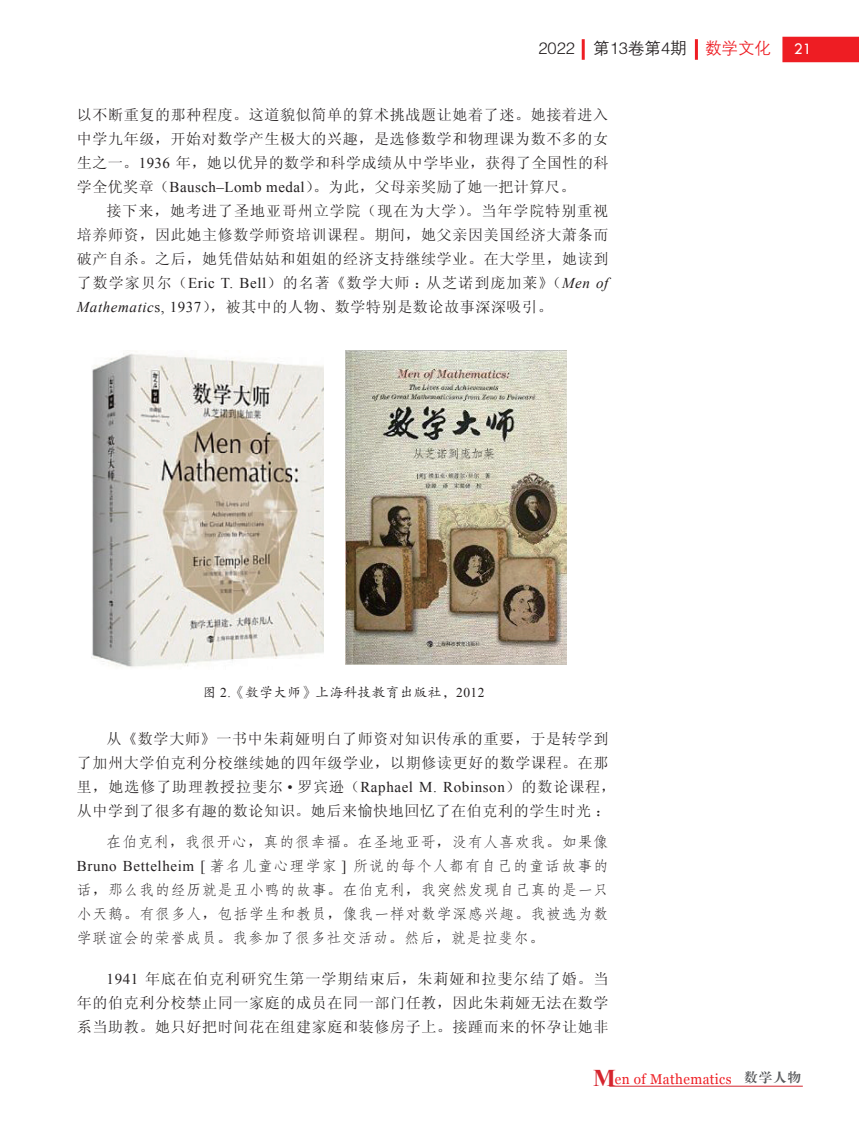
<style>
.page{position:relative;width:859px;height:1123px;background:#fff}
.page>*{position:absolute;margin:0;border:0;box-sizing:border-box;transform-origin:0 0}
.t1{font:16.5px "FZZDXK GBK1 0";color:#231f20}
.t2{font:16.5px "Tw Cen";color:#fff}
.t3{font:15px/24px "Sim Sun";letter-spacing:.045em;color:#231f20;text-align:justify}
.t4{font:15px/24px "FZFSK GBK1 0";letter-spacing:.04em;color:#231f20;text-align:justify}
.t5{font:14.1px "Georgia";letter-spacing:.03em;color:#ee1d23;scale:.95 1}
.t6{font:13.5px "FZKTK GBK1 0";letter-spacing:.04em;color:#231f20}
.s1{color:#ee1d23}
.s2{font-family:"Times New Roman"}
.s3{font-family:"Times New Roman";font-style:italic}
.s4{font-family:"Sim Sun"}
.s5{font-family:"Times New Roman";font-weight:700;font-size:24px;color:#d5252e}
</style>
<div class="page">
<div style="left:782px;top:37px;width:77px;height:25px;background:#ee1d23"></div>
<hr style="left:695px;top:39px;width:3px;height:21px;background:#ee1d23">
<hr style="left:582px;top:39px;width:3px;height:21px;background:#ee1d23">
<hr style="left:609px;top:1085px;width:194px;height:1px;background:#d5252e">
<img style="left:92px;top:351px;width:232px;height:316px">
<img style="left:345px;top:350px;width:222px;height:314px">
<p class="t1" style="left:538px;top:40px;width:234px">2022 第13卷第4期 <span class="s1">数学文化</span></p>
<p class="t2" style="left:794px;top:39px;width:20px">21</p>
<p class="t3" style="left:77px;top:103px;width:533px">以不断重复的那种程度。这道貌似简单的算术挑战题让她着了迷。她接着进入中学九年级，开始对数学产生极大的兴趣，是选修数学和物理课为数不多的女生之一。<span class="s2">1936</span> 年，她以优异的数学和科学成绩从中学毕业，获得了全国性的科学全优奖章（<span class="s2">Bausch–Lomb medal</span>）。为此，父母亲奖励了她一把计算尺。</p>
<p class="t3" style="left:77px;top:199px;width:533px;text-indent:30px">接下来，她考进了圣地亚哥州立学院（现在为大学）。当年学院特别重视培养师资，因此她主修数学师资培训课程。期间，她父亲因美国经济大萧条而破产自杀。之后，她凭借姑姑和姐姐的经济支持继续学业。在大学里，她读到了数学家贝尔（<span class="s2">Eric T. Bell</span>）的名著《数学大师：从芝诺到庞加莱》（<span class="s3">Men of Mathematic</span><span class="s2">s, 1937</span>），被其中的人物、数学特别是数论故事深深吸引。</p>
<p class="t6" style="left:203px;top:685px;width:283px">图 <span class="s2">2.</span>《数学大师》上海科技教育出版社，<span class="s2">2012</span></p>
<p class="t3" style="left:77px;top:727px;width:540px;text-align:left;text-indent:30px">从《数学大师》一书中朱莉娅明白了师资对知识传承的重要，于是转学到了加州大学伯克利分校继续她的四年级学业，以期修读更好的数学课程。在那里，她选修了助理教授拉斐尔 <span class="s2">•</span> 罗宾逊（<span class="s2">Raphael M. Robinson</span>）的数论课程，从中学到了很多有趣的数论知识。她后来愉快地回忆了在伯克利的学生时光：</p>
<p class="t4" style="left:77px;top:830px;width:533px;text-indent:30px">在伯克利<span class="s4">，</span>我很开心<span class="s4">，</span>真的很幸福<span class="s4">。</span>在圣地亚哥<span class="s4">，</span>没有人喜欢我<span class="s4">。</span>如果像<span class="s2">Bruno Bettelheim [</span> 著名儿童心理学家 <span class="s2">]</span> 所说的每个人都有自己的童话故事的话<span class="s4">，</span>那么我的经历就是丑小鸭的故事<span class="s4">。</span>在伯克利<span class="s4">，</span>我突然发现自己真的是一只小天鹅<span class="s4">。</span>有很多人<span class="s4">，</span>包括学生和教员<span class="s4">，</span>像我一样对数学深感兴趣<span class="s4">。</span>我被选为数学联谊会的荣誉成员<span class="s4">。</span>我参加了很多社交活动<span class="s4">。</span>然后<span class="s4">，</span>就是拉斐尔<span class="s4">。</span></p>
<p class="t3" style="left:77px;top:967px;width:533px;text-indent:30px"><span class="s2">1941</span> 年底在伯克利研究生第一学期结束后，朱莉娅和拉斐尔结了婚。当年的伯克利分校禁止同一家庭的成员在同一部门任教，因此朱莉娅无法在数学系当助教。她只好把时间花在组建家庭和装修房子上。接踵而来的怀孕让她非</p>
<p class="t5" style="left:593px;top:1069px;width:220px"><span class="s5">M</span>en of Mathematics <sup>数学人物</sup></p>
</div>
